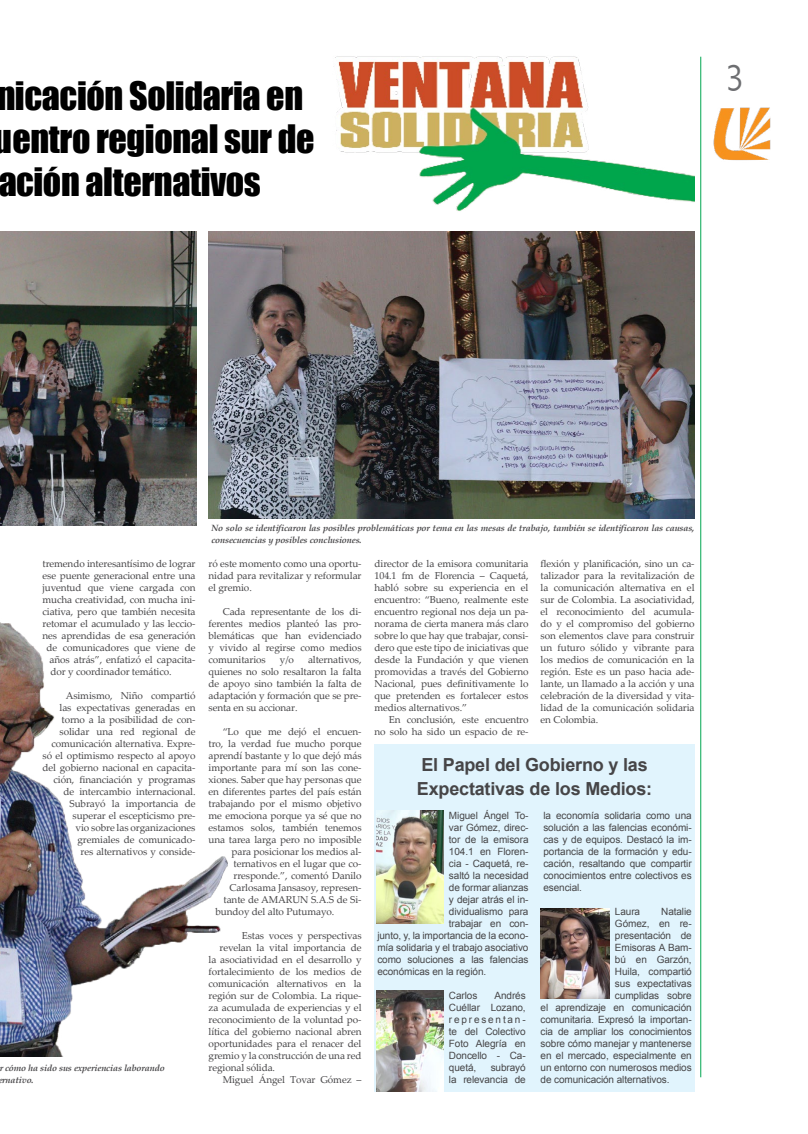
<style>
.page{position:relative;width:808px;height:1134px;background:#fff}
.page>*{position:absolute;margin:0;border:0;box-sizing:border-box;transform-origin:0 0}
.t1{font:300 condensed 40px "Abadi";color:#6d6e71}
.t2{font:36px/43.2px "Impact";letter-spacing:-.01em;color:#000}
.t3{font:700 18px/24px "Arial";letter-spacing:-.01em;color:#464547}
.t4{font:10px/12px "Palatino Linotype";letter-spacing:-.01em;color:#464547;text-align:justify}
.t5{font:10px/12px "Arial";letter-spacing:-.01em;color:#464547;text-align:justify}
.t6{font:italic 700 9px/12px "Book Antiqua";letter-spacing:-.01em;color:#464547}
</style>
<div class="page">
<img style="left:713px;top:107px;width:58px;height:54px">
<img style="left:335px;top:56px;width:359px;height:155px">
<hr style="left:700px;top:57px;width:1px;height:1020px;background:#00a651">
<img style="left:0;top:231px;width:197px;height:295px">
<img style="left:209px;top:231px;width:485px;height:288px">
<img style="left:0;top:622px;width:228px;height:434px">
<div style="left:375px;top:744px;width:319px;height:347px;background:#e1f4fd"></div>
<img style="left:377px;top:810px;width:66px;height:113px">
<img style="left:377px;top:991px;width:66px;height:100px">
<img style="left:540px;top:909px;width:69px;height:89px">
<h2 class="t2" style="left:-6px;top:73px;width:322px">nicación Solidaria en uentro regional sur de ación alternativos</h2>
<h1 class="t1" style="left:725px;top:54px;width:20px">3</h1>
<p class="t4" style="left:43px;top:557px;width:155px">tremendo interesantísimo de lograr</p>
<p class="t4" style="left:43px;top:569px;width:154px">ese puente generacional entre una</p>
<p class="t4" style="left:43px;top:581px;width:154px">juventud que viene cargada con</p>
<p class="t4" style="left:43px;top:593px;width:154px">mucha creatividad, con mucha ini-</p>
<p class="t4" style="left:43px;top:605px;width:154px">ciativa, pero que también necesita</p>
<p class="t4" style="left:43px;top:617px;width:154px">retomar el acumulado y las leccio-</p>
<p class="t4" style="left:43px;top:629px;width:154px">nes aprendidas de esa generación</p>
<p class="t4" style="left:47px;top:641px;width:151px">de comunicadores que viene de</p>
<p class="t4" style="left:50px;top:653px;width:148px">años atrás”, enfatizó el capacita-</p>
<p class="t4" style="left:51px;top:665px;width:123px">dor y coordinador temático.</p>
<p class="t4" style="left:43px;top:689px;width:155px;text-align:right">Asimismo, Niño compartió<br>las expectativas generadas en torno a la posibilidad de con&shy;solidar una red regional de comunicación alternativa. Expre&shy;só el optimismo respecto al apoyo del gobierno nacional en capacita&shy;ción, financiación y programas de intercambio internacional.<br>Subrayó la importancia de superar el escepticismo pre-<br>vio sobre las organizaciones gremiales de comunicado-<br>res alternativos y conside-</p>
<p class="t6" style="left:-2px;top:1062px;width:168px">r cómo ha sido sus experiencias laborando ernativo.</p>
<p class="t6" style="left:211px;top:522px;width:485px">No solo se identificaron las posibles problemáticas por tema en las mesas de trabajo, también se identificaron las causas, consecuencias y posibles conclusiones.</p>
<p class="t4" style="left:209px;top:557px;width:155px">ró este momento como una oportu&shy;nidad para revitalizar y reformular el gremio.</p>
<p class="t4" style="left:209px;top:605px;width:155px;text-indent:14px">Cada representante de los di&shy;ferentes medios planteó las pro&shy;blemáticas que han evidenciado y vivido al regirse como medios comunitarios</p>
<p class="t4" style="left:280px;top:653px;width:16px">y/o</p>
<p class="t4" style="left:209px;top:653px;width:155px;text-indent:99px">alternativos, quienes no solo resaltaron la falta de apoyo sino también la falta de adaptación y formación que se pre&shy;senta en su accionar.</p>
<p class="t4" style="left:223px;top:725px;width:140px">“Lo que me dejó el encuen-</p>
<p class="t4" style="left:209px;top:737px;width:155px">tro, la verdad fue mucho porque</p>
<p class="t4" style="left:209px;top:749px;width:155px">aprendí bastante y lo que dejó más</p>
<p class="t4" style="left:209px;top:761px;width:154px">importante para mí son las cone-</p>
<p class="t4" style="left:209px;top:773px;width:155px">xiones. Saber que hay personas que</p>
<p class="t4" style="left:209px;top:785px;width:155px">en diferentes partes del país están</p>
<p class="t4" style="left:209px;top:797px;width:155px">trabajando por el mismo objetivo</p>
<p class="t4" style="left:209px;top:809px;width:155px">me emociona porque ya sé que no</p>
<p class="t4" style="left:209px;top:821px;width:155px">estamos solos, también tenemos</p>
<p class="t4" style="left:209px;top:833px;width:155px">una tarea larga pero no imposible</p>
<p class="t4" style="left:232px;top:845px;width:132px">para posicionar los medios al-</p>
<p class="t4" style="left:234px;top:857px;width:129px">ternativos en el lugar que co-</p>
<p class="t4" style="left:234px;top:869px;width:129px">rresponde.”, comentó Danilo</p>
<p class="t4" style="left:230px;top:881px;width:133px">Carlosama Jansasoy, represen-</p>
<p class="t4" style="left:224px;top:893px;width:140px">tante de AMARUN S.A.S de Si-</p>
<p class="t4" style="left:216px;top:905px;width:120px">bundoy del alto Putumayo.</p>
<p class="t4" style="left:242px;top:929px;width:121px">Estas voces y perspectivas</p>
<p class="t4" style="left:220px;top:941px;width:143px">revelan la vital importancia de</p>
<p class="t4" style="left:209px;top:953px;width:155px">la asociatividad en el desarrollo y</p>
<p class="t4" style="left:209px;top:965px;width:155px">fortalecimiento de los medios de</p>
<p class="t4" style="left:209px;top:977px;width:155px">comunicación alternativos en la</p>
<p class="t4" style="left:209px;top:989px;width:155px">región sur de Colombia. La rique-</p>
<p class="t4" style="left:209px;top:1001px;width:155px">za acumulada de experiencias y el</p>
<p class="t4" style="left:209px;top:1013px;width:155px">reconocimiento de la voluntad po-</p>
<p class="t4" style="left:209px;top:1025px;width:155px">lítica del gobierno nacional abren</p>
<p class="t4" style="left:209px;top:1037px;width:154px">oportunidades para el renacer del</p>
<p class="t4" style="left:209px;top:1049px;width:155px">gremio y la construcción de una red</p>
<p class="t4" style="left:209px;top:1061px;width:68px">regional sólida.</p>
<p class="t4" style="left:223px;top:1073px;width:140px">Miguel Ángel Tovar Gómez –</p>
<p class="t4" style="left:374px;top:557px;width:156px">director de la emisora comunitaria 104.1 fm de Florencia – Caquetá, habló sobre su experiencia en el encuentro: “Bueno, realmente este encuentro regional nos deja un pa&shy;norama de cierta manera más claro sobre lo que hay que trabajar, consi&shy;dero que este tipo de iniciativas que desde la Fundación y que vienen promovidas a través del Gobierno Nacional, pues definitivamente lo que pretenden es fortalecer estos medios alternativos.”</p>
<p class="t4" style="left:374px;top:713px;width:156px;text-align:right">En conclusión, este encuentro<br>no solo ha sido un espacio de re-</p>
<p class="t4" style="left:540px;top:557px;width:156px">flexión y planificación, sino un ca&shy;talizador para la revitalización de la comunicación alternativa en el sur de Colombia. La asociatividad, el reconocimiento del acumula&shy;do y el compromiso del gobierno son elementos clave para construir un futuro sólido y vibrante para los medios de comunicación en la región. Este es un paso hacia ade&shy;lante, un llamado a la acción y una celebración de la diversidad y vita&shy;lidad de la comunicación solidaria en Colombia.</p>
<h3 class="t3" style="left:417px;top:753px;width:237px">El Papel del Gobierno y las<br>Expectativas de los Medios:</h3>
<p class="t5" style="left:449px;top:810px;width:81px">Miguel Ángel To-</p>
<p class="t5" style="left:449px;top:822px;width:81px">var Gómez, direc-</p>
<p class="t5" style="left:449px;top:834px;width:81px">tor de la emisora</p>
<p class="t5" style="left:449px;top:846px;width:81px">104.1 en Floren-</p>
<p class="t5" style="left:449px;top:858px;width:81px">cia - Caquetá, re-</p>
<p class="t5" style="left:449px;top:870px;width:81px">saltó la necesidad</p>
<p class="t5" style="left:449px;top:882px;width:81px">de formar alianzas</p>
<p class="t5" style="left:449px;top:894px;width:81px">y dejar atrás el in-</p>
<p class="t5" style="left:449px;top:906px;width:81px">dividualismo para</p>
<p class="t5" style="left:449px;top:918px;width:81px">trabajar en con-</p>
<p class="t5" style="left:377px;top:930px;width:153px">junto, y, la importancia de la econo-</p>
<p class="t5" style="left:377px;top:942px;width:153px">mía solidaria y el trabajo asociativo</p>
<p class="t5" style="left:377px;top:954px;width:153px">como soluciones a las falencias</p>
<p class="t5" style="left:377px;top:966px;width:110px">económicas en la región.</p>
<p class="t5" style="left:449px;top:990px;width:30px">Carlos</p>
<p class="t5" style="left:449px;top:990px;width:78px;text-indent:46px">Andrés Cuéllar Lozano, representan&shy;te del Colectivo Foto Alegría en Doncello - Ca&shy;quetá,</p>
<p class="t5" style="left:449px;top:1062px;width:78px;text-align:right">subrayó<br>la relevancia de</p>
<p class="t5" style="left:543px;top:810px;width:150px">la economía solidaria como una solución a las falencias económi&shy;cas y de equipos. Destacó la im&shy;portancia de la formación y edu&shy;cación, resaltando que compartir conocimientos entre colectivos es esencial.</p>
<p class="t5" style="left:615px;top:906px;width:27px">Laura</p>
<p class="t5" style="left:661px;top:906px;width:32px">Natalie</p>
<p class="t5" style="left:615px;top:918px;width:78px">Gómez, en re-</p>
<p class="t5" style="left:615px;top:930px;width:78px">presentación de</p>
<p class="t5" style="left:615px;top:942px;width:78px">Emisoras A Bam-</p>
<p class="t5" style="left:615px;top:954px;width:78px">bú en Garzón,</p>
<p class="t5" style="left:615px;top:966px;width:78px">Huila, compartió</p>
<p class="t5" style="left:615px;top:978px;width:78px">sus expectativas</p>
<p class="t5" style="left:615px;top:990px;width:78px">cumplidas sobre</p>
<p class="t5" style="left:540px;top:1002px;width:153px">el aprendizaje en comunicación</p>
<p class="t5" style="left:540px;top:1014px;width:153px">comunitaria. Expresó la importan-</p>
<p class="t5" style="left:540px;top:1026px;width:153px">cia de ampliar los conocimientos</p>
<p class="t5" style="left:540px;top:1038px;width:153px">sobre cómo manejar y mantenerse</p>
<p class="t5" style="left:540px;top:1050px;width:153px">en el mercado, especialmente en</p>
<p class="t5" style="left:540px;top:1062px;width:153px">un entorno con numerosos medios</p>
<p class="t5" style="left:540px;top:1074px;width:130px">de comunicación alternativos.</p>
</div>
